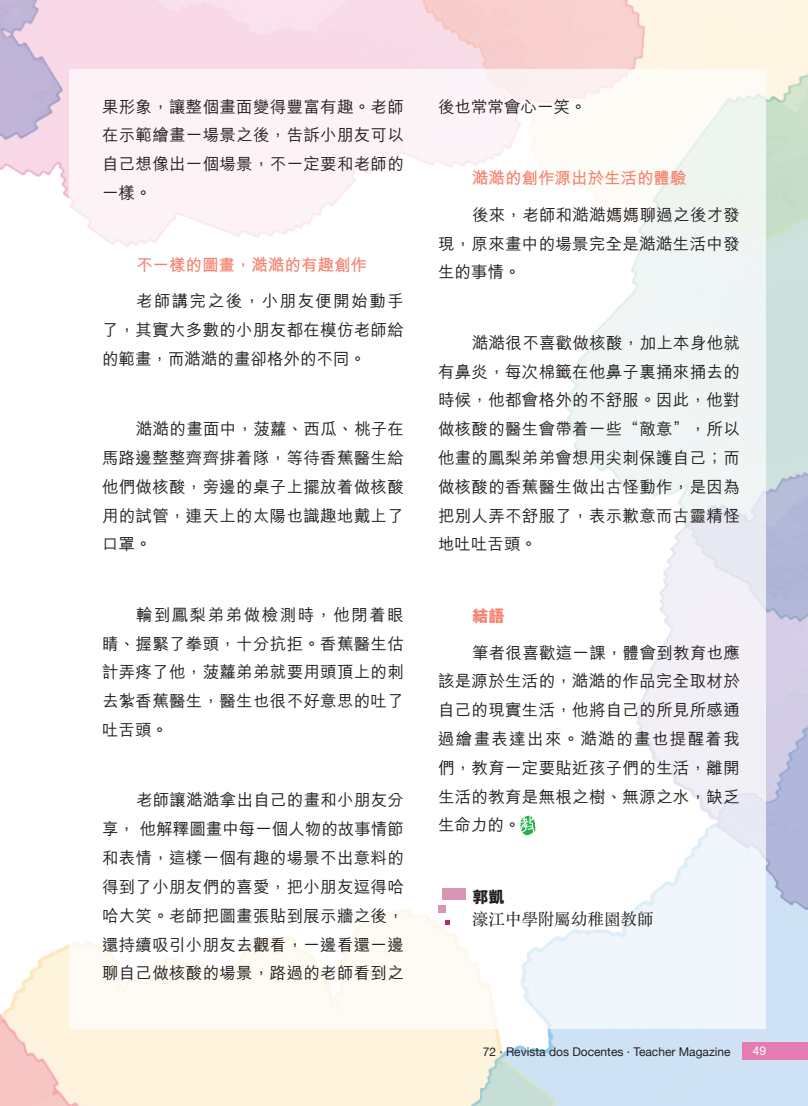
<style>
.page{position:relative;width:808px;height:1106px;background:#fff}
.page>*{position:absolute;margin:0;border:0;box-sizing:border-box;transform-origin:0 0}
.正文-中文{font:500 16.5px/28.8px "M Hei HK";letter-spacing:.015em;color:#231f20;text-align:justify}
.最后名字{font:700 16.5px "M Hei HK";color:#f4826e}
.正文_宋體{font:16.5px "ST Songti TC Regular";color:#231f20}
.最后名字-2{font:800 16.5px "M Hei HK";color:#f4826e}
.最后名字-3{font:800 16.5px "M Hei HK";color:#231f20}
.t1{font:12px "Helvetica Neue";color:#231f20}
.t2{font:500 12px "M Hei HK";color:#fff}
</style>
<div class="page">
<img style="left:0;top:0;width:808px;height:1106px">
<div style="left:69px;top:69px;width:696px;height:959px;background:linear-gradient(to right,#fff,#f5f8f9)"></div>
<div style="left:742px;top:1042px;width:66px;height:17px;background:#e47cb1"></div>
<svg style="left:520px;top:815px;width:15px;height:20px"></svg>
<svg style="left:446px;top:920px;width:4px;height:4px"></svg>
<div style="left:442px;top:888px;width:23px;height:12px;background:#d896b5"></div>
<div style="left:438px;top:904px;width:8px;height:8px;background:#d896b5"></div>
<p class="正文-中文" style="left:102px;top:91px;width:303px">果形象，讓整個畫面變得豐富有趣。老師在示範繪畫一場景之後，告訴小朋友可以自己想像出一個場景，不一定要和老師的一樣。</p>
<p class="最后名字" style="left:136px;top:253px;width:233px">不一樣的圖畫，澔澔的有趣創作</p>
<p class="正文-中文" style="left:102px;top:285px;width:303px;text-indent:34px">老師講完之後，小朋友便開始動手了，其實大多數的小朋友都在模仿老師給的範畫，而澔澔的畫卻格外的不同。</p>
<p class="正文-中文" style="left:102px;top:413px;width:303px;text-indent:34px">澔澔的畫面中，菠蘿、西瓜、桃子在馬路邊整整齊齊排着隊，等待香蕉醫生給他們做核酸，旁邊的桌子上擺放着做核酸用的試管，連天上的太陽也識趣地戴上了口罩。</p>
<p class="正文-中文" style="left:102px;top:599px;width:303px;text-indent:34px">輪到鳳梨弟弟做檢測時，他閉着眼睛、握緊了拳頭，十分抗拒。香蕉醫生估計弄疼了他，菠蘿弟弟就要用頭頂上的刺去紮香蕉醫生，醫生也很不好意思的吐了吐舌頭。</p>
<p class="正文-中文" style="left:102px;top:784px;width:303px;text-indent:34px">老師讓澔澔拿出自己的畫和小朋友分享，他解釋圖畫中每一個人物的故事情節和表情，這樣一個有趣的場景不出意料的得到了小朋友們的喜愛，把小朋友逗得哈哈大笑。老師把圖畫張貼到展示牆之後，還持續吸引小朋友去觀看，一邊看還一邊聊自己做核酸的場景，路過的老師看到之</p>
<p class="正文-中文" style="left:438px;top:91px;width:150px">後也常常會心一笑。</p>
<p class="最后名字" style="left:472px;top:166px;width:216px">澔澔的創作源出於生活的體驗</p>
<p class="正文-中文" style="left:438px;top:199px;width:303px;text-indent:34px">後來，老師和澔澔媽媽聊過之後才發現，原來畫中的場景完全是澔澔生活中發生的事情。</p>
<p class="正文-中文" style="left:438px;top:327px;width:303px;text-indent:34px">澔澔很不喜歡做核酸，加上本身他就有鼻炎，每次棉籤在他鼻子裏捅來捅去的時候，他都會格外的不舒服。因此，他對做核酸的醫生會帶着一些“敵意”，所以他畫的鳳梨弟弟會想用尖刺保護自己；而做核酸的香蕉醫生做出古怪動作，是因為把別人弄不舒服了，表示歉意而古靈精怪地吐吐舌頭。</p>
<p class="最后名字-2" style="left:472px;top:605px;width:34px">結語</p>
<p class="正文-中文" style="left:438px;top:637px;width:303px;text-indent:34px">筆者很喜歡這一課，體會到教育也應該是源於生活的，澔澔的作品完全取材於自己的現實生活，他將自己的所見所感通過繪畫表達出來。澔澔的畫也提醒着我們，教育一定要貼近孩子們的生活，離開生活的教育是無根之樹、無源之水，缺乏生命力的。</p>
<p class="最后名字-3" style="left:472px;top:886px;width:34px">郭凱</p>
<p class="正文_宋體" style="left:472px;top:908px;width:183px">濠江中學附屬幼稚園教師</p>
<p class="t1" style="left:483px;top:1042px;width:249px">72 · Revista dos Docentes · Teacher Magazine</p>
<p class="t2" style="left:753px;top:1041px;width:15px">49</p>
</div>
